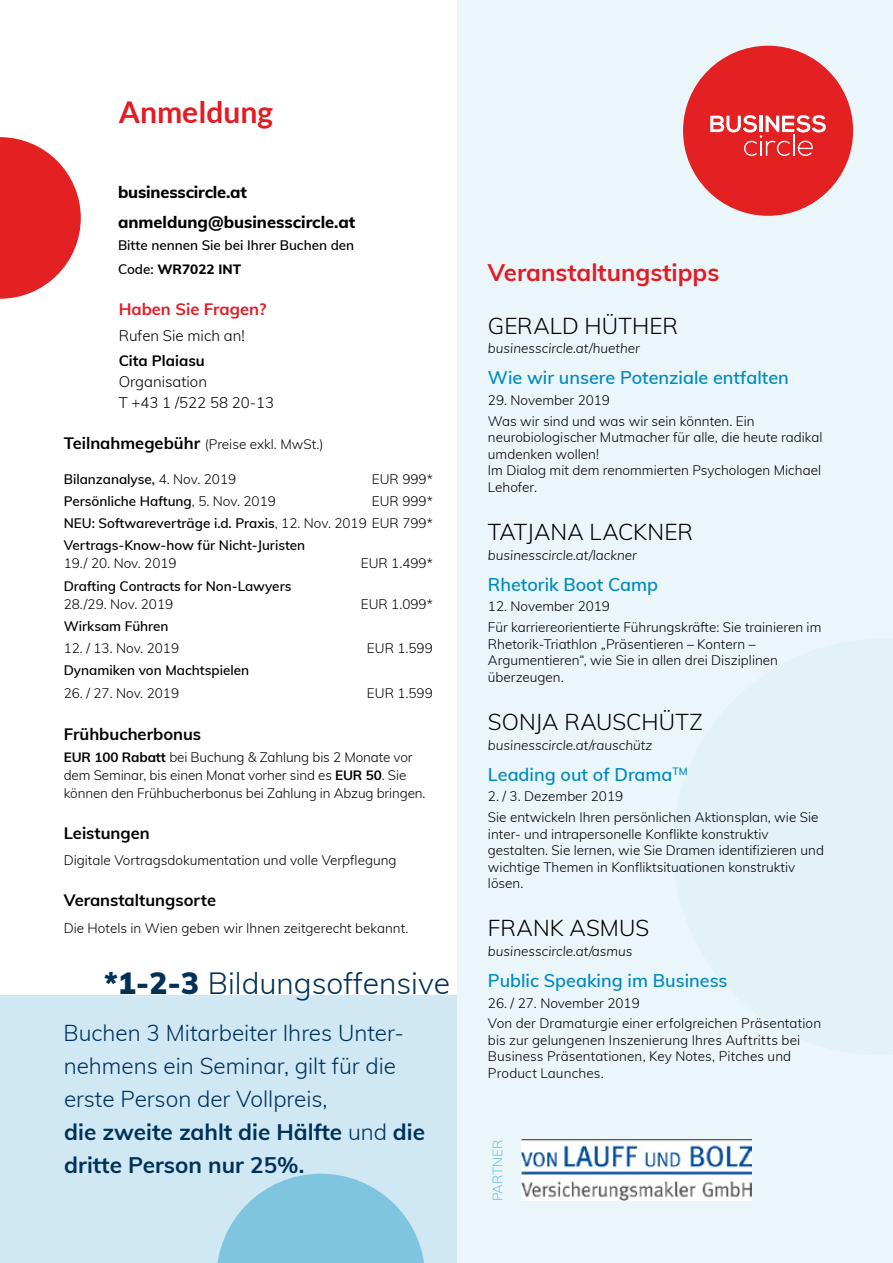
<style>
.page{position:relative;width:893px;height:1263px;background:#fff}
.page>*{position:absolute;margin:0;border:0;box-sizing:border-box;transform-origin:0 0}
.t1{font:300 30px "Muli";color:#003158}
.t2{font:700 30px "Lato";color:#e31b23}
.t3{font:700 24px "Muli";color:#e31b23}
.t4{font:300 22.5px/33px "Muli";color:#003158}
.t5{font:300 22.5px "Muli";letter-spacing:.005em;color:#000}
.t6{font:600 18px "Muli";color:#008bbf}
.t7{font:800 16.5px/30.5px "Muli";color:#000}
.t8{font:700 16.5px "Muli";color:#000}
.t9{font:700 16.5px "Muli";color:#e31b23}
.t10{font:300 15px/21px "Muli";color:#000}
.t11{font:700 15px "Muli";color:#000}
.t12{font:300 13.5px/16.5px "Muli";color:#000}
.t13{font:600 13.5px/22.2px "Muli";color:#000;text-align:justify}
.t14{font:italic 300 13.5px "Muli";color:#000}
.t15{font:300 13.5px "Muli";color:#7bc8e0}
.t16{font:700 13.5px "Muli";color:#000}
.s1{font-weight:800}
.s2{font-weight:700;font-size:16.5px}
.s3{font-weight:300}
.s4{font-weight:700}
.s5{font-weight:900}
</style>
<div class="page">
<div style="left:457px;top:0;width:436px;height:1263px;background:#ebf6fa"></div>
<div style="left:0;top:995px;width:457px;height:268px;background:#cfe8f4"></div>
<svg style="left:217px;top:1174px;width:207px;height:89px"></svg>
<img style="left:522px;top:1140px;width:229px;height:60px">
<div style="left:683px;top:46px;width:170px;height:170px;background:#e32022;border-radius:50%"></div>
<svg style="left:710px;top:115px;width:116px;height:41px"></svg>
<svg style="left:0;top:137px;width:81px;height:162px"></svg>
<h1 class="t2" style="left:119px;top:95px;width:156px">Anmeldung</h1>
<p class="t7" style="left:118px;top:176px;width:239px">businesscircle.at anmeldung@businesscircle.at</p>
<p class="t13" style="left:118px;top:233px;width:238px;line-height:23.7px">Bitte nennen Sie bei Ihrer Buchen den<br>Code: <span class="s1">WR7022 INT</span></p>
<p class="t9" style="left:119px;top:297px;width:149px">Haben Sie Fragen?</p>
<p class="t10" style="left:119px;top:324px;width:128px">Rufen Sie mich an!</p>
<p class="t11" style="left:119px;top:349px;width:88px">Cita Plaiasu</p>
<p class="t10" style="left:119px;top:370px;width:157px">Organisation<br>T +43 1 /522 58 20-13</p>
<p class="t12" style="left:64px;top:435px;width:261px"><span class="s2">Teilnahmegebühr</span> (Preise exkl. MwSt.)</p>
<p class="t13" style="left:64px;top:467px;width:174px">Bilanzanalyse, <span class="s3">4. Nov. 2019</span></p>
<p class="t12" style="left:372px;top:470px;width:62px">EUR 999*</p>
<p class="t13" style="left:64px;top:489px;width:214px">Persönliche Haftung<span class="s3">, 5. Nov. 2019</span></p>
<p class="t13" style="left:64px;top:489px;width:370px;text-indent:308px"><span class="s3">EUR 999* </span>NEU: Softwareverträge i.d. Praxis<span class="s3">, 12. Nov. 2019 EUR 799* </span>Vertrags-Know-how für Nicht-Juristen</p>
<p class="t12" style="left:64px;top:554px;width:114px">19./ 20. Nov. 2019</p>
<p class="t12" style="left:361px;top:554px;width:73px">EUR 1.499*</p>
<p class="t13" style="left:64px;top:574px;width:229px">Drafting Contracts for Non-Lawyers</p>
<p class="t12" style="left:64px;top:595px;width:111px">28./29. Nov. 2019</p>
<p class="t12" style="left:361px;top:595px;width:73px">EUR 1.099*</p>
<p class="t13" style="left:64px;top:614px;width:106px">Wirksam Führen</p>
<p class="t12" style="left:64px;top:639px;width:117px">12. / 13. Nov. 2019</p>
<p class="t12" style="left:367px;top:639px;width:67px">EUR 1.599</p>
<p class="t13" style="left:64px;top:659px;width:187px">Dynamiken von Machtspielen</p>
<p class="t12" style="left:64px;top:684px;width:117px">26. / 27. Nov. 2019</p>
<p class="t12" style="left:367px;top:684px;width:67px">EUR 1.599</p>
<p class="t8" style="left:64px;top:722px;width:139px">Frühbucherbonus</p>
<p class="t16" style="left:64px;top:747px;width:10px">EUR</p>
<p class="t12" style="left:64px;top:747px;width:350px;line-height:18px;text-indent:31px"><span class="s4">100 Rabatt</span> bei Buchung &amp; Zahlung bis 2 Monate vor dem Seminar, bis einen Monat vorher sind es <span class="s4">EUR</span></p>
<p class="t12" style="left:64px;top:765px;width:363px;line-height:18px;text-indent:302px"><span class="s4">50</span>. Sie können den Frühbucherbonus bei Zahlung in Abzug bringen.</p>
<p class="t8" style="left:64px;top:821px;width:88px">Leistungen</p>
<p class="t12" style="left:64px;top:852px;width:334px">Digitale Vortragsdokumentation und volle Verpflegung</p>
<p class="t8" style="left:64px;top:888px;width:154px">Veranstaltungsorte</p>
<p class="t12" style="left:64px;top:919px;width:346px">Die Hotels in Wien geben wir Ihnen zeitgerecht bekannt.</p>
<h1 class="t1" style="left:104px;top:961px;width:347px"><span class="s5">*1-2-3</span> Bildungsoffensive</h1>
<h3 class="t4" style="left:64px;top:1015px;width:363px">Buchen 3 Mitarbeiter Ihres Unter&shy;nehmens ein Seminar, gilt für die erste Person der Vollpreis,<br><span class="s4">die zweite zahlt die Hälfte</span> und <span class="s4">die dritte Person nur 25%.</span></h3>
<h2 class="t3" style="left:488px;top:255px;width:233px">Veranstaltungstipps</h2>
<h3 class="t5" style="left:488px;top:309px;width:191px">GERALD HÜTHER</h3>
<p class="t14" style="left:488px;top:339px;width:153px">businesscircle.at/huether</p>
<h3 class="t6" style="left:488px;top:365px;width:303px">Wie wir unsere Potenziale entfalten</h3>
<p class="t12" style="left:488px;top:389px;width:268px;line-height:20.7px">29. November 2019<br>Was wir sind und was wir sein könnten. Ein</p>
<p class="t12" style="left:488px;top:429px;width:336px">neurobiologischer Mutmacher für alle, die heute radikal umdenken wollen!<br>Im Dialog mit dem renommierten Psychologen Michael Lehofer.</p>
<h3 class="t5" style="left:488px;top:516px;width:161px">Tatjan a Lackner</h3>
<p class="t14" style="left:488px;top:545px;width:150px">businesscircle.at/lackner</p>
<h3 class="t6" style="left:488px;top:571px;width:172px">Rhetorik Boot Camp</h3>
<p class="t12" style="left:488px;top:596px;width:335px;line-height:20.7px">12. November 2019<br>Für karriereorientierte Führungskräfte: Sie trainieren im</p>
<p class="t12" style="left:488px;top:635px;width:292px">Rhetorik-Triathlon „Präsentieren – Kontern –<br>Argumentieren“, wie Sie in allen drei Disziplinen überzeugen.</p>
<h3 class="t5" style="left:488px;top:705px;width:216px">Sonja Rauschütz</h3>
<p class="t14" style="left:488px;top:735px;width:166px">businesscircle.at/rauschütz</p>
<h3 class="t6" style="left:488px;top:761px;width:201px">Leading out of Drama<sup>TM</sup></h3>
<p class="t12" style="left:488px;top:785px;width:332px;line-height:20.7px">2. / 3. Dezember 2019<br>Sie entwickeln Ihren persönlichen Aktionsplan, wie Sie</p>
<p class="t12" style="left:488px;top:825px;width:338px">inter- und intrapersonelle Konflikte konstruktiv gestalten. Sie lernen, wie Sie Dramen identifizieren und wichtige Themen in Konfliktsituationen konstruktiv lösen.</p>
<h3 class="t5" style="left:488px;top:912px;width:115px">frank asmus</h3>
<p class="t14" style="left:488px;top:941px;width:146px">businesscircle.at/asmus</p>
<h3 class="t6" style="left:488px;top:967px;width:241px">Public Speaking im Business</h3>
<p class="t12" style="left:488px;top:992px;width:335px;line-height:20.7px">26. / 27. November 2019<br>Von der Dramaturgie einer erfolgreichen Präsentation</p>
<p class="t12" style="left:488px;top:1031px;width:314px">bis zur gelungenen Inszenierung Ihres Auftritts bei<br>Business Präsentationen, Key Notes, Pitches und<br>Product Launches.</p>
<p class="t15" style="left:488px;top:1201px;width:63px;rotate:-90deg">Partner</p>
</div>
